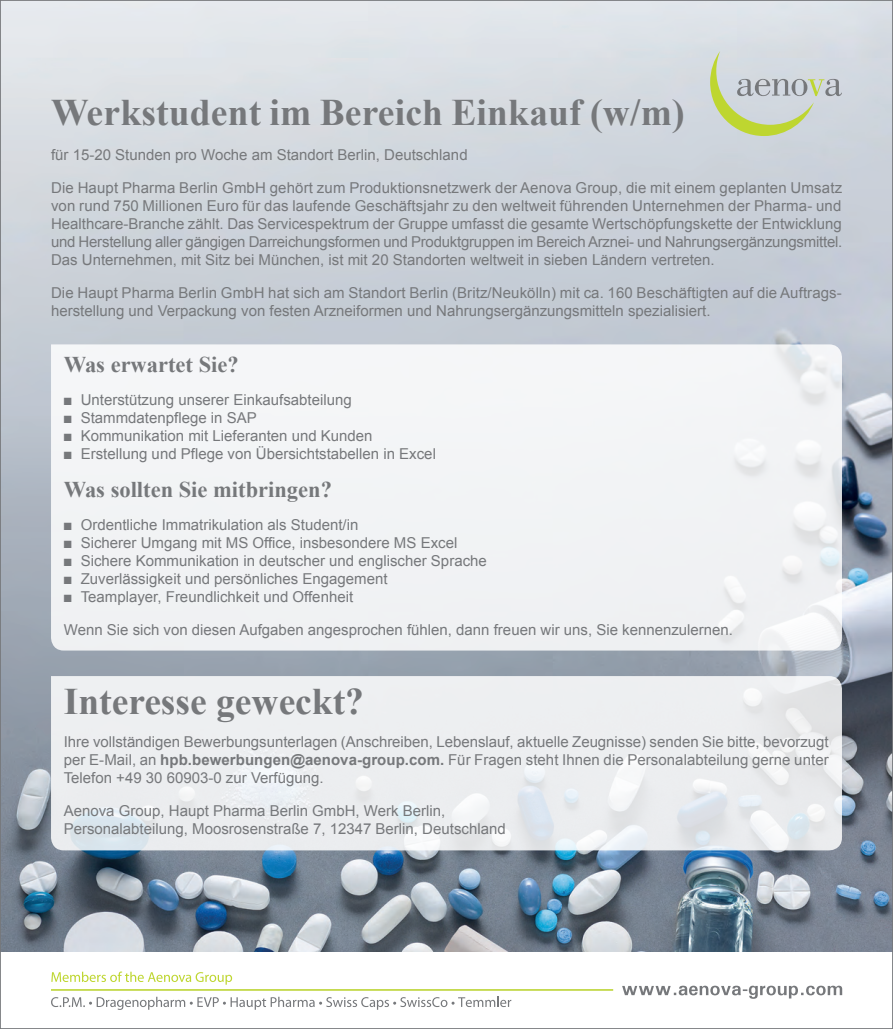
<style>
.page{position:relative;width:893px;height:1029px;background:#fff}
.page>*{position:absolute;margin:0;border:0;box-sizing:border-box;transform-origin:0 0}
.t1{font:700 37.5px "Times New Roman";letter-spacing:.005em;color:#76787b}
.t2{font:700 22.5px "Times New Roman";color:#76787b}
.t3{font:15px/18px "Arial";color:#76787b;text-align:justify}
.s1{font-weight:700}
</style>
<div class="page">
<img style="left:2px;top:2px;width:889px;height:950px">
<svg style="left:710px;top:51px;width:132px;height:85px;background:#cad3c3"></svg>
<svg style="left:622px;top:986px;width:220px;height:13px"></svg>
<svg style="left:51px;top:972px;width:181px;height:13px"></svg>
<svg style="left:51px;top:997px;width:460px;height:13px"></svg>
<hr style="left:51px;top:989px;width:562px;height:2px;background:#bdd536">
<div style="left:51px;top:344px;width:791px;height:307px;background:#f2f3f5"></div>
<svg style="left:51px;top:676px;width:791px;height:174px;background:#ebedef"></svg>
<h1 class="t1" style="left:51px;top:86px;width:635px">Werkstudent im Bereich Einkauf (w/m)</h1>
<p class="t3" style="left:51px;top:146px;width:418px">für 15-20 Stunden pro Woche am Standort Berlin, Deutschland</p>
<p class="t3" style="left:51px;top:179px;width:793px">Die Haupt Pharma Berlin GmbH gehört zum Produktionsnetzwerk der Aenova Group, die mit einem geplanten Umsatz von rund 750 Millionen Euro für das laufende Geschäftsjahr zu den weltweit führenden Unternehmen der Pharma- und Healthcare-Branche zählt. Das Servicespektrum der Gruppe umfasst die gesamte Wertschöpfungskette der Entwicklung und Herstellung aller gängigen Darreichungsformen und Produktgruppen im Bereich Arznei- und Nahrungsergänzungsmittel.<br>Das Unternehmen, mit Sitz bei München, ist mit 20 Standorten weltweit in sieben Ländern vertreten.</p>
<p class="t3" style="left:51px;top:284px;width:792px">Die Haupt Pharma Berlin GmbH hat sich am Standort Berlin (Britz/Neukölln) mit ca. 160 Beschäftigten auf die Auftrags&shy;herstellung und Verpackung von festen Arzneiformen und Nahrungsergänzungsmitteln spezialisiert.</p>
<h2 class="t2" style="left:64px;top:349px;width:176px">Was erwartet Sie?</h2>
<p class="t3" style="left:64px;top:391px;width:289px">■ Unterstützung unserer Einkaufsabteilung</p>
<p class="t3" style="left:64px;top:409px;width:194px">■ Stammdatenpflege in SAP</p>
<p class="t3" style="left:64px;top:427px;width:310px">■ Kommunikation mit Lieferanten und Kunden</p>
<p class="t3" style="left:64px;top:445px;width:374px">■ Erstellung und Pflege von Übersichtstabellen in Excel</p>
<h2 class="t2" style="left:64px;top:474px;width:270px">Was sollten Sie mitbringen?</h2>
<p class="t3" style="left:64px;top:516px;width:296px">■ Ordentliche Immatrikulation als Student/in</p>
<p class="t3" style="left:64px;top:534px;width:395px">■ Sicherer Umgang mit MS Office, insbesondere MS Excel</p>
<p class="t3" style="left:64px;top:552px;width:425px">■ Sichere Kommunikation in deutscher und englischer Sprache</p>
<p class="t3" style="left:64px;top:570px;width:325px">■ Zuverlässigkeit und persönliches Engagement</p>
<p class="t3" style="left:64px;top:588px;width:291px">■ Teamplayer, Freundlichkeit und Offenheit</p>
<p class="t3" style="left:64px;top:621px;width:671px">Wenn Sie sich von diesen Aufgaben angesprochen fühlen, dann freuen wir uns, Sie kennenzulernen.</p>
<h1 class="t1" style="left:64px;top:676px;width:302px">Interesse geweckt?</h1>
<p class="t3" style="left:64px;top:733px;width:766px">Ihre vollständigen Bewerbungsunterlagen (Anschreiben, Lebenslauf, aktuelle Zeugnisse) senden Sie bitte, bevorzugt per E-Mail, an <span class="s1">hpb.bewerbungen@aenova-group.com.</span> Für Fragen steht Ihnen die Personalabteilung gerne unter Telefon +49 30 60903-0 zur Verfügung.</p>
<p class="t3" style="left:64px;top:802px;width:443px">Aenova Group, Haupt Pharma Berlin GmbH, Werk Berlin,<br>Personalabteilung, Moosrosenstraße 7, 12347 Berlin, Deutschland</p>
</div>
